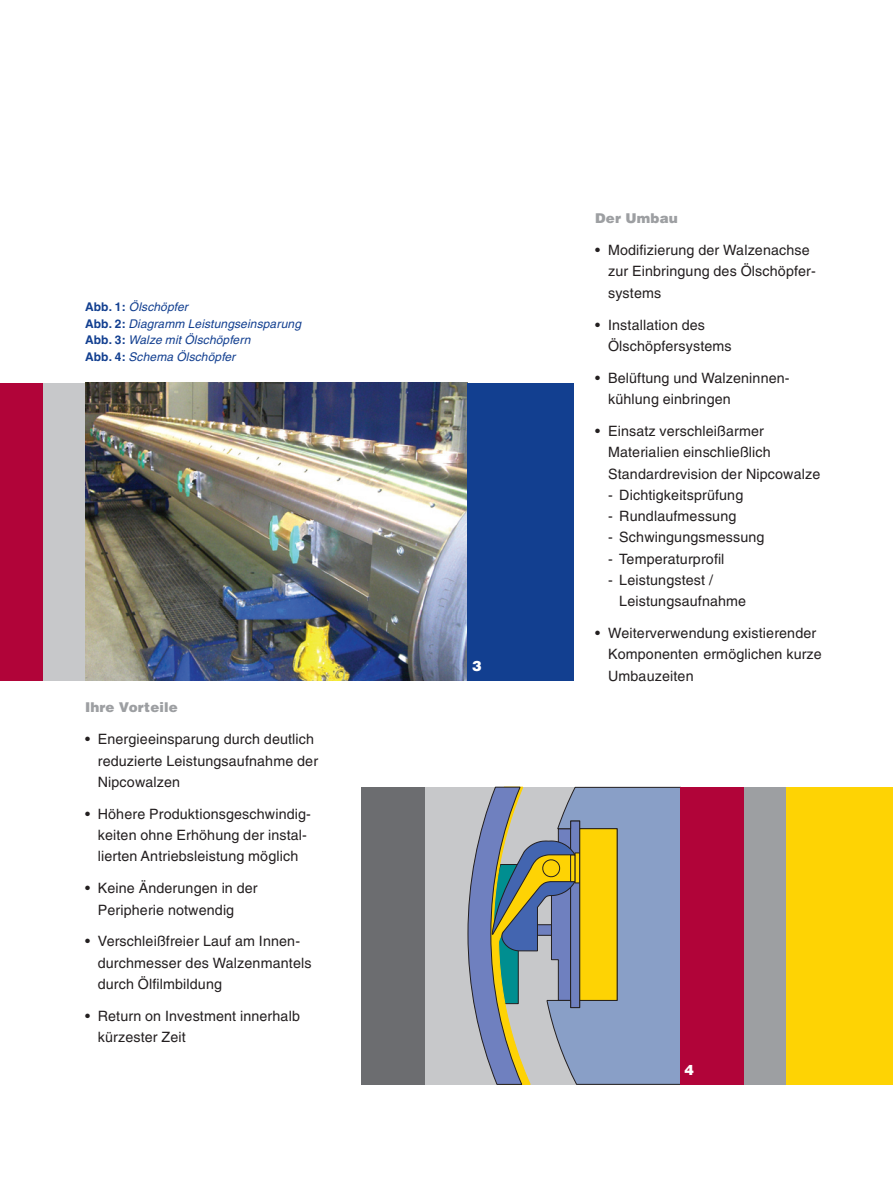
<style>
.page{position:relative;width:893px;height:1191px;background:#fff}
.page>*{position:absolute;margin:0;border:0;box-sizing:border-box;transform-origin:0 0}
.Fließtext{font:14.25px/21.3px "Helvetica Euro";letter-spacing:.01em;color:#231f20}
.t1{font:900 14.25px "Helvetica";color:#fff}
.Fließtext-2{font:900 13.5px "Helvetica";letter-spacing:.01em;color:#9d9fa2}
.Introtexte{font:900 13.5px "Helvetica";letter-spacing:.01em;color:#9d9fa2}
.Legende{font:italic 12px/16.5px "Helvetica Euro";letter-spacing:.01em;color:#123f90}
.s1{font-weight:700;font-style:normal}
</style>
<div class="page">
<div style="left:361px;top:787px;width:532px;height:297px;background:#c7c8ca"></div>
<div style="left:744px;top:787px;width:43px;height:297px;background:#9d9fa2"></div>
<div style="left:0;top:383px;width:553px;height:297px;background:#c7c8ca"></div>
<div style="left:0;top:383px;width:43px;height:297px;background:#b10439"></div>
<img style="left:85px;top:383px;width:383px;height:297px">
<svg style="left:468px;top:786px;width:212px;height:299px"></svg>
<div style="left:468px;top:383px;width:106px;height:297px;background:#123f90"></div>
<div style="left:787px;top:787px;width:106px;height:297px;background:#fed304"></div>
<div style="left:361px;top:787px;width:64px;height:297px;background:#6c6d70"></div>
<div style="left:680px;top:787px;width:64px;height:297px;background:#b10439"></div>
<p class="Legende" style="left:85px;top:299px;width:217px"><span class="s1">Abb. 1:</span> Ölschöpfer<br><span class="s1">Abb. 2:</span> Diagramm Leistungseinsparung<br><span class="s1">Abb. 3:</span> Walze mit Ölschöpfern<br><span class="s1">Abb. 4:</span> Schema Ölschöpfer</p>
<p class="Fließtext-2" style="left:85px;top:699px;width:94px">Ihre Vorteile</p>
<p class="Fließtext" style="left:98px;top:728px;width:222px;text-indent:-13px">• Energieeinsparung durch deutlich reduzierte Leistungsaufnahme der<br>Nipcowalzen</p>
<p class="Fließtext" style="left:98px;top:803px;width:215px;text-indent:-13px">• Höhere Produktionsgeschwindig&shy;keiten ohne Erhöhung der instal&shy;lierten Antriebsleistung möglich</p>
<p class="Fließtext" style="left:98px;top:877px;width:161px;text-indent:-13px">• Keine Änderungen in der<br>Peripherie notwendig</p>
<p class="Fließtext" style="left:98px;top:930px;width:215px;text-indent:-13px">• Verschleißfreier Lauf am Innen&shy;durchmesser des Walzenmantels durch Ölfilmbildung</p>
<p class="Fließtext" style="left:98px;top:1005px;width:204px;text-indent:-13px">• Return on Investment innerhalb kürzester Zeit</p>
<p class="t1" style="left:472px;top:656px;width:11px">3</p>
<p class="Introtexte" style="left:595px;top:210px;width:84px">Der Umbau</p>
<p class="Fließtext" style="left:608px;top:239px;width:209px;text-indent:-13px">• Modifizierung der Walzenachse zur Einbringung des Ölschöpfer&shy;systems</p>
<p class="Fließtext" style="left:608px;top:314px;width:125px;text-indent:-13px">• Installation des<br>Ölschöpfersystems</p>
<p class="Fließtext" style="left:608px;top:367px;width:183px;text-indent:-13px">• Belüftung und Walzeninnen&shy;kühlung einbringen</p>
<p class="Fließtext" style="left:608px;top:420px;width:214px;text-indent:-13px">• Einsatz verschleißarmer<br>Materialien einschließlich<br>Standardrevision der Nipcowalze</p>
<p class="Fließtext" style="left:608px;top:484px;width:137px">- Dichtigkeitsprüfung</p>
<p class="Fließtext" style="left:608px;top:505px;width:130px">- Rundlaufmessung</p>
<p class="Fließtext" style="left:608px;top:526px;width:158px">- Schwingungsmessung</p>
<p class="Fließtext" style="left:608px;top:548px;width:118px">- Temperaturprofil</p>
<p class="Fließtext" style="left:619px;top:569px;width:128px;text-indent:-11px">- Leistungstest /<br>Leistungsaufnahme</p>
<p class="Fließtext" style="left:608px;top:622px;width:215px;text-indent:-13px">• Weiterverwendung existierender<br>Komponenten ermöglichen kurze<br>Umbauzeiten</p>
<p class="t1" style="left:685px;top:1060px;width:11px">4</p>
</div>
